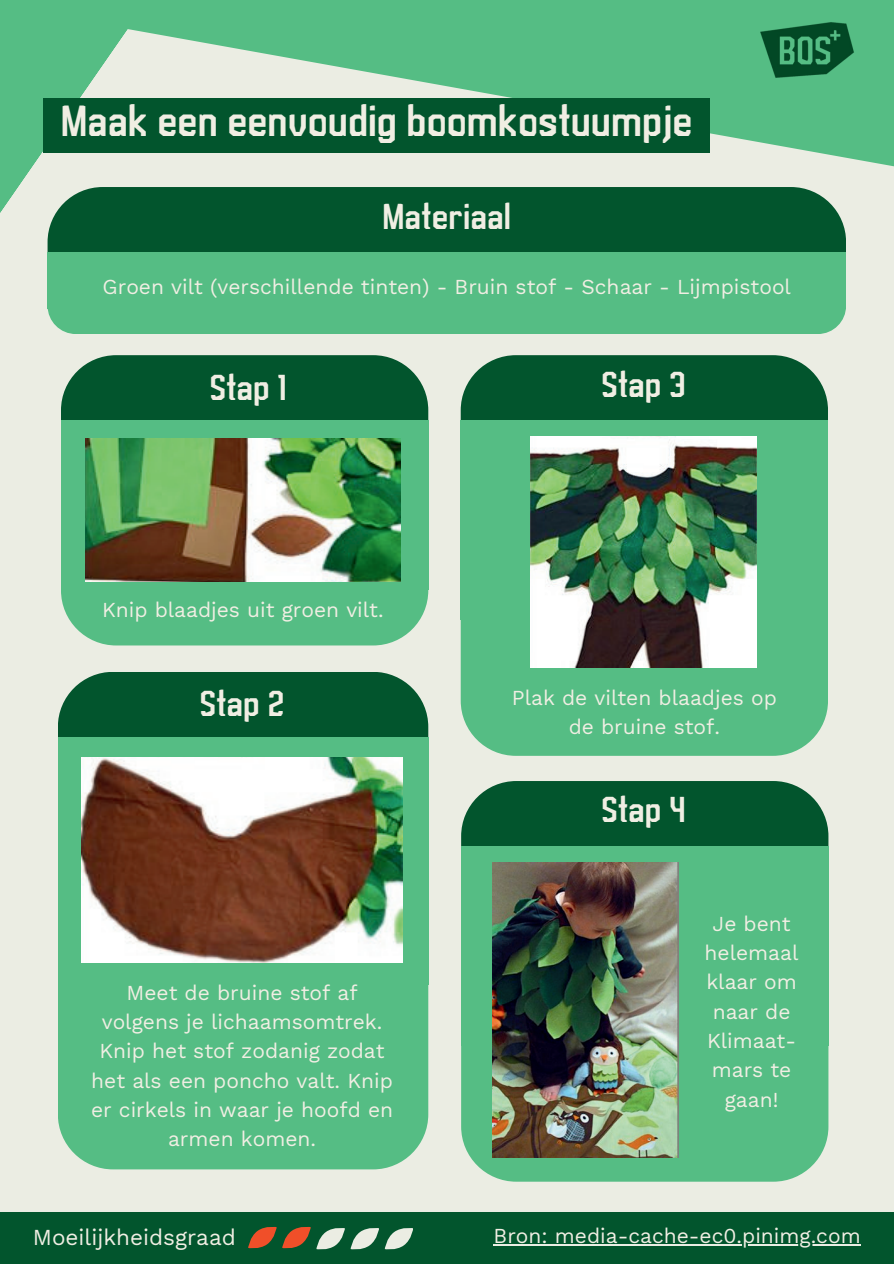
<style>
.page{position:relative;width:894px;height:1264px;background:#fff}
.page>*{position:absolute;margin:0;border:0;box-sizing:border-box;transform-origin:0 0}
.t1{font:43.5px "DR Incido Bold";color:#f0eee3}
.t2{font:36px "DR Incido Bold";color:#f0eee3}
.t3{font:22.5px "Work Sans";color:#f0eee3}
.t4{font:21px/29.2px "Work Sans";color:#f0eee3;text-align:center}
</style>
<div class="page">
<div style="left:0;top:0;width:893px;height:1263px;background:#ebede3"></div>
<div style="left:61px;top:485px;width:367px;height:160px;background:#55bd84;border-radius:55px"></div>
<svg style="left:517px;top:0;width:376px;height:216px;fill:#55bd84"></svg>
<svg style="left:0;top:0;width:517px;height:412px"></svg>
<div style="left:48px;top:187px;width:797px;height:132px;background:#02552d;border-radius:55px"></div>
<div style="left:48px;top:252px;width:797px;height:49px;background:#55bd84"></div>
<div style="left:48px;top:277px;width:797px;height:57px;background:#55bd84;border-radius:28px"></div>
<div style="left:0;top:1212px;width:893px;height:51px;background:#02552d"></div>
<svg style="left:248px;top:1226px;width:28px;height:23px"></svg>
<svg style="left:282px;top:1226px;width:28px;height:23px"></svg>
<svg style="left:316px;top:1228px;width:28px;height:22px"></svg>
<div style="left:61px;top:355px;width:367px;height:163px;background:#02552d;border-radius:55px"></div>
<div style="left:61px;top:420px;width:367px;height:50px;background:#55bd84"></div>
<div style="left:61px;top:420px;width:367px;height:161px;background:#55bd84;border-radius:55px"></div>
<div style="left:58px;top:672px;width:370px;height:162px;background:#02552d;border-radius:55px"></div>
<div style="left:58px;top:737px;width:370px;height:49px;background:#55bd84"></div>
<div style="left:58px;top:802px;width:370px;height:367px;background:#55bd84;border-radius:55px"></div>
<div style="left:58px;top:737px;width:370px;height:248px;background:#55bd84;border-radius:55px"></div>
<img style="left:756px;top:17px;width:100px;height:66px">
<img style="left:85px;top:438px;width:315px;height:143px">
<img style="left:82px;top:757px;width:320px;height:205px">
<svg style="left:350px;top:1228px;width:28px;height:22px"></svg>
<div style="left:44px;top:98px;width:665px;height:55px;background:#02552d"></div>
<div style="left:460px;top:485px;width:367px;height:270px;background:#55bd84;border-radius:55px"></div>
<div style="left:460px;top:355px;width:367px;height:163px;background:#02552d;border-radius:55px"></div>
<div style="left:460px;top:420px;width:367px;height:50px;background:#55bd84"></div>
<div style="left:460px;top:420px;width:367px;height:205px;background:#55bd84;border-radius:55px"></div>
<img style="left:530px;top:436px;width:226px;height:231px">
<hr style="left:493px;top:1244px;width:367px;height:1px;background:#ebede3">
<div style="left:461px;top:911px;width:367px;height:270px;background:#55bd84;border-radius:55px"></div>
<div style="left:461px;top:781px;width:367px;height:162px;background:#02552d;border-radius:55px"></div>
<div style="left:461px;top:846px;width:367px;height:49px;background:#55bd84"></div>
<div style="left:461px;top:846px;width:367px;height:205px;background:#55bd84;border-radius:55px"></div>
<img style="left:492px;top:862px;width:186px;height:295px">
<svg style="left:384px;top:1228px;width:29px;height:22px"></svg>
<h1 class="t1" style="left:61px;top:97px;width:633px">Maak een eenvoudig boomkostuumpje</h1>
<h2 class="t2" style="left:382px;top:196px;width:130px">Materiaal</h2>
<p class="t4" style="left:102px;top:272px;width:689px">Groen vilt (verschillende tinten) - Bruin stof - Schaar - Lijmpistool</p>
<h2 class="t2" style="left:210px;top:367px;width:78px">Stap 1</h2>
<p class="t4" style="left:102px;top:594px;width:283px">Knip blaadjes uit groen vilt.</p>
<h2 class="t2" style="left:601px;top:364px;width:86px">Stap 3</h2>
<h2 class="t2" style="left:200px;top:683px;width:86px">Stap 2</h2>
<p class="t4" style="left:511px;top:682px;width:266px">Plak de vilten blaadjes op de bruine stof.</p>
<p class="t4" style="left:91px;top:977px;width:303px">Meet de bruine stof af volgens je lichaamsomtrek.<br>Knip het stof zodanig zodat het als een poncho valt. Knip er cirkels in waar je hoofd en armen komen.</p>
<p class="t3" style="left:33px;top:1220px;width:204px">Moeilijkheidsgraad</p>
<h2 class="t2" style="left:601px;top:789px;width:86px">Stap 4</h2>
<p class="t4" style="left:704px;top:908px;width:95px">Je bent helemaal klaar om naar de<br>Klimaat&shy;mars te gaan!</p>
<p class="t4" style="left:493px;top:1220px;width:368px">Bron: media-cache-ec0.pinimg.com</p>
</div>
